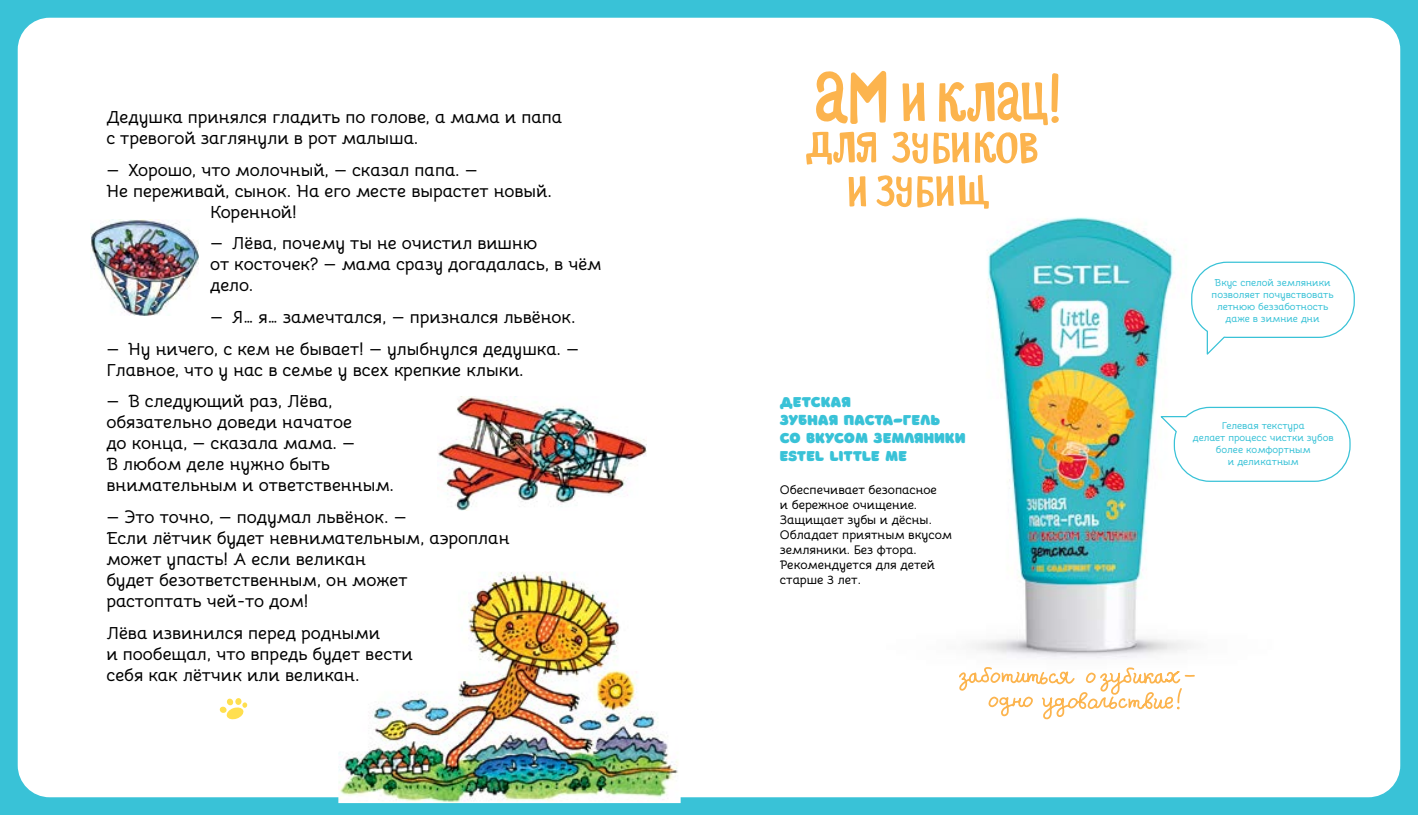
<style>
.page{position:relative;width:1418px;height:815px;background:#fff}
.page>*{position:absolute;margin:0;border:0;box-sizing:border-box;transform-origin:0 0}
.t1{font:700 17.5px/21px "Bellota";color:#000}
.t2{font:15px/18px "Borsok";letter-spacing:.015em;color:#39c2d7}
.t3{font:700 12.5px/15px "Bellota";color:#000}
.t4{font:700 10px/12px "Bellota";color:#39c2d7;text-align:center}
</style>
<div class="page">
<div style="left:0;top:0;width:1417px;height:815px;background:#39c2d7"></div>
<div style="left:18px;top:18px;width:1382px;height:779px;background:#fff;border-radius:32px"></div>
<img style="left:866px;top:152px;width:309px;height:316px">
<svg style="left:219px;top:698px;width:28px;height:22px"></svg>
<svg style="left:816px;top:71px;width:70px;height:53px"></svg>
<svg style="left:902px;top:82px;width:22px;height:39px"></svg>
<svg style="left:939px;top:73px;width:119px;height:52px"></svg>
<svg style="left:848px;top:176px;width:18px;height:31px"></svg>
<svg style="left:876px;top:174px;width:112px;height:35px"></svg>
<svg style="left:806px;top:131px;width:70px;height:34px"></svg>
<svg style="left:892px;top:131px;width:145px;height:33px"></svg>
<img style="left:957px;top:468px;width:242px;height:330px">
<svg style="left:1191px;top:261px;width:164px;height:94px"></svg>
<svg style="left:1158px;top:406px;width:193px;height:77px"></svg>
<img style="left:438px;top:397px;width:208px;height:113px">
<img style="left:338px;top:572px;width:342px;height:231px">
<img style="left:90px;top:220px;width:108px;height:95px">
<p class="t1" style="left:106px;top:105px;width:457px">Дедушка принялся гладить по голове, а мама и папа с тревогой заглянули в рот малыша.</p>
<p class="t1" style="left:106px;top:158px;width:373px">— Хорошо, что молочный, — сказал папа. —</p>
<p class="t1" style="left:106px;top:179px;width:447px">Не переживай, сынок. На его месте вырастет новый.</p>
<p class="t1" style="left:210px;top:200px;width:88px">Коренной!</p>
<p class="t1" style="left:210px;top:231px;width:393px">— Лёва, почему ты не очистил вишню<br>от косточек? — мама сразу догадалась, в чём дело.</p>
<p class="t1" style="left:210px;top:305px;width:367px">— Я… я… замечтался, — признался львёнок.</p>
<p class="t1" style="left:106px;top:337px;width:474px">— Ну ничего, с кем не бывает! — улыбнулся дедушка. —<br>Главное, что у нас в семье у всех крепкие клыки.</p>
<p class="t1" style="left:106px;top:389px;width:289px">— В следующий раз, Лёва, обязательно доведи начатое<br>до конца, — сказала мама. —<br>В любом деле нужно быть внимательным и ответственным.</p>
<p class="t1" style="left:106px;top:505px;width:405px">— Это точно, — подумал львёнок. —<br>Если лётчик будет невнимательным, аэроплан может упасть! А если великан<br>будет безответственным, он может<br>растоптать чей‑то дом!</p>
<p class="t1" style="left:106px;top:620px;width:308px">Лёва извинился перед родными<br>и пообещал, что впредь будет вести себя как лётчик или великан.</p>
<p class="t2" style="left:780px;top:392px;width:187px">Детская<br>зубная паста-гель<br>со вкусом земляники<br>ESTEL LITTLE ME</p>
<p class="t3" style="left:780px;top:481px;width:174px">Обеспечивает безопасное<br>и бережное очищение.<br>Защищает зубы и дёсны.<br>Обладает приятным вкусом земляники. Без фтора.<br>Рекомендуется для детей старше 3 лет.</p>
<p class="t4" style="left:1211px;top:275px;width:123px">Вкус спелой земляники позволяет почувствовать летнюю беззаботность даже в зимние дни</p>
<p class="t4" style="left:1192px;top:419px;width:142px">Гелевая текстура<br>делает процесс чистки зубов более комфортным<br>и деликатным</p>
</div>
